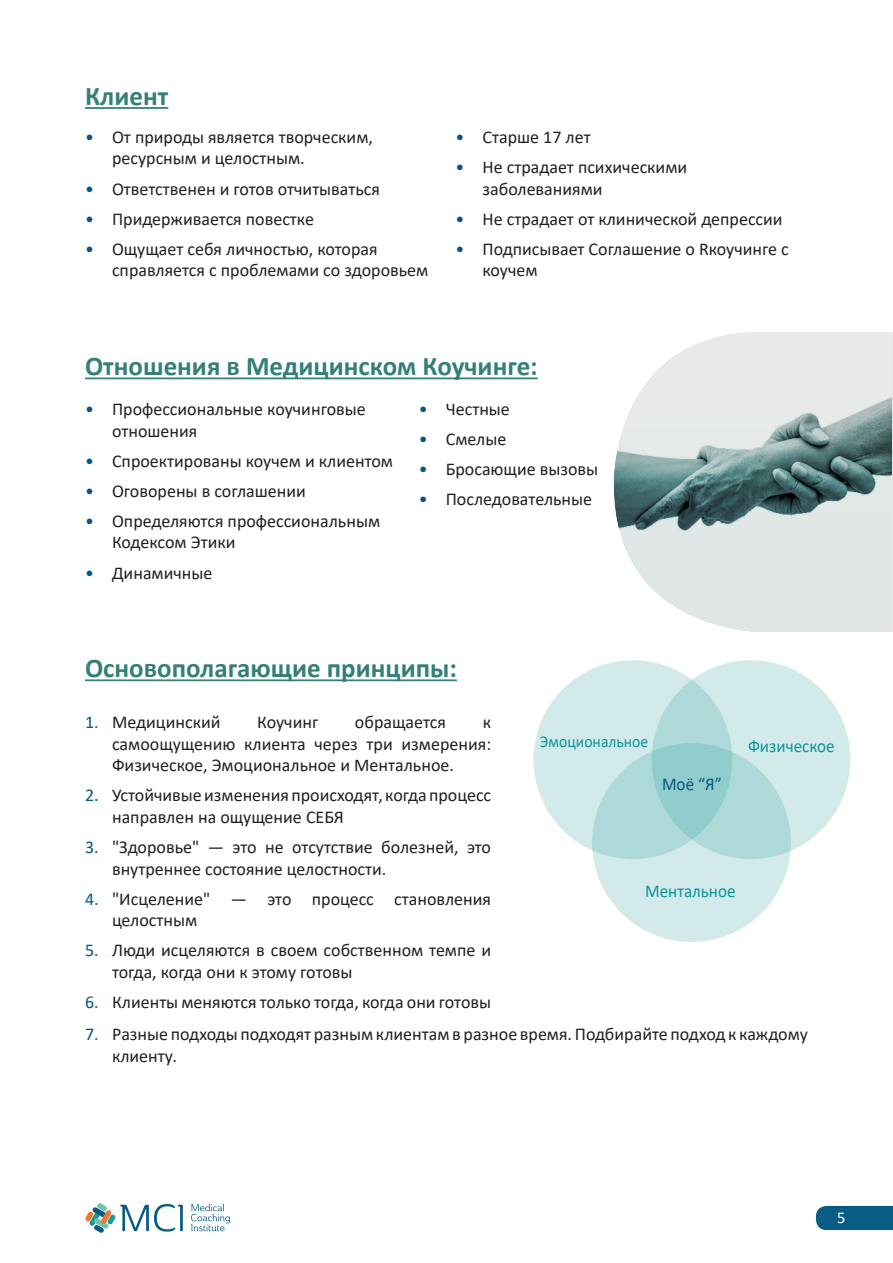
<style>
.page{position:relative;width:893px;height:1263px;background:#fff}
.page>*{position:absolute;margin:0;border:0;box-sizing:border-box;transform-origin:0 0}
.t1{font:700 27px "Calibri";color:#348079}
.t2{font:18px/21.6px "Calibri";color:#221f1f}
.t3{font:18px "Calibri";color:#0b9698;scale:.95 1}
.t4{font:18px "Calibri";color:#045881;scale:.95 1}
.t5{font:16.5px "Calibri";color:#0b9698;scale:.95 1}
.t6{font:16.5px "Calibri";color:#fff}
.s1{color:#045881}
</style>
<div class="page">
<div style="left:816px;top:1206px;width:77px;height:24px;background:#095d84"></div>
<svg style="left:191px;top:1204px;width:39px;height:27px"></svg>
<svg style="left:85px;top:1203px;width:98px;height:30px"></svg>
<div style="left:533px;top:660px;width:199px;height:199px;background:#d2eaea;border-radius:50%"></div>
<svg style="left:652px;top:660px;width:198px;height:199px;background:#cbe7e7"></svg>
<svg style="left:592px;top:743px;width:199px;height:199px;background:#b7dddd"></svg>
<hr style="left:85px;top:377px;width:453px;height:2px;background:#348079">
<hr style="left:85px;top:107px;width:83px;height:2px;background:#348079">
<hr style="left:85px;top:679px;width:372px;height:2px;background:#348079">
<svg style="left:624px;top:332px;width:269px;height:300px;background:#e7eae9"></svg>
<img style="left:614px;top:387px;width:277px;height:157px">
<img style="left:668px;top:602px;width:89px;height:30px">
<h1 class="t1" style="left:85px;top:77px;width:85px">Клиент</h1>
<p class="t2" style="left:112px;top:126px;width:262px;text-indent:-27px"><span class="s1">•</span> От природы является творческим, ресурсным и целостным.</p>
<p class="t2" style="left:85px;top:177px;width:296px"><span class="s1">•</span> Ответственен и готов отчитываться</p>
<p class="t2" style="left:85px;top:207px;width:230px"><span class="s1">•</span> Придерживается повестке</p>
<p class="t2" style="left:112px;top:238px;width:318px;text-indent:-27px"><span class="s1">•</span> Ощущает себя личностью, которая справляется с проблемами со здоровьем</p>
<p class="t2" style="left:455px;top:126px;width:137px"><span class="s1">•</span> Старше 17 лет</p>
<p class="t2" style="left:482px;top:156px;width:206px;text-indent:-27px"><span class="s1">•</span> Не страдает психическими заболеваниями</p>
<p class="t2" style="left:455px;top:207px;width:329px"><span class="s1">•</span> Не страдает от клинической депрессии</p>
<p class="t2" style="left:482px;top:237px;width:308px;text-indent:-27px"><span class="s1">•</span> Подписывает Cоглашение о Rкоучинге с коучем</p>
<h1 class="t1" style="left:85px;top:347px;width:454px">Отношения в Медицинском Коучинге:</h1>
<p class="t2" style="left:112px;top:398px;width:255px;text-indent:-27px"><span class="s1">•</span> Профессиональные коучинговые отношения</p>
<p class="t2" style="left:85px;top:449px;width:310px"><span class="s1">•</span> Спроектированы коучем и клиентом</p>
<p class="t2" style="left:85px;top:479px;width:222px"><span class="s1">•</span> Оговорены в соглашении</p>
<p class="t2" style="left:112px;top:510px;width:270px;text-indent:-27px"><span class="s1">•</span> Определяются профессиональным<br>Кодексом Этики</p>
<p class="t2" style="left:85px;top:561px;width:129px"><span class="s1">•</span> Динамичные</p>
<p class="t2" style="left:419px;top:398px;width:93px"><span class="s1">•</span> Честные</p>
<p class="t2" style="left:419px;top:428px;width:89px"><span class="s1">•</span> Смелые</p>
<p class="t2" style="left:419px;top:458px;width:181px"><span class="s1">•</span> Бросающие вызовы</p>
<p class="t2" style="left:419px;top:488px;width:175px"><span class="s1">•</span> Последовательные</p>
<h1 class="t1" style="left:85px;top:649px;width:373px">Основополагающие принципы:</h1>
<p class="t2" style="left:85px;top:711px;width:137px"><span class="s1">1.</span> Медицинский</p>
<p class="t2" style="left:257px;top:711px;width:63px">Коучинг</p>
<p class="t2" style="left:355px;top:711px;width:93px">обращается</p>
<p class="t2" style="left:112px;top:711px;width:381px;text-align:justify;text-indent:371px">к самоощущению клиента через три измерения:<br>Физическое, Эмоциональное и Ментальное.</p>
<p class="t2" style="left:112px;top:784px;width:381px;text-indent:-27px"><span class="s1">2.</span> Устойчивые изменения происходят, когда процесс направлен на ощущение СЕБЯ</p>
<p class="t2" style="left:112px;top:836px;width:381px;text-indent:-27px"><span class="s1">3.</span> "Здоровье" — это не отсутствие болезней, это внутреннее состояние целостности.</p>
<p class="t2" style="left:112px;top:887px;width:381px;text-indent:-27px"><span class="s1">4.</span> "Исцеление" — это процесс становления целостным</p>
<p class="t2" style="left:112px;top:939px;width:381px;text-indent:-27px"><span class="s1">5.</span> Люди исцеляются в своем собственном темпе и тогда, когда они к этому готовы</p>
<p class="t2" style="left:85px;top:991px;width:408px"><span class="s1">6.</span> Клиенты меняются только тогда, когда они готовы</p>
<p class="t5" style="left:540px;top:730px;width:116px">Эмоциональное</p>
<p class="t4" style="left:662px;top:771px;width:64px">Моё “Я”</p>
<p class="t3" style="left:748px;top:733px;width:93px">Физическое</p>
<p class="t3" style="left:645px;top:878px;width:97px">Ментальное</p>
<p class="t2" style="left:112px;top:1023px;width:697px;text-indent:-27px"><span class="s1">7.</span> Разные подходы подходят разным клиентам в разное время. Подбирайте подход к каждому клиенту.</p>
<p class="t6" style="left:837px;top:1208px;width:10px">5</p>
</div>
